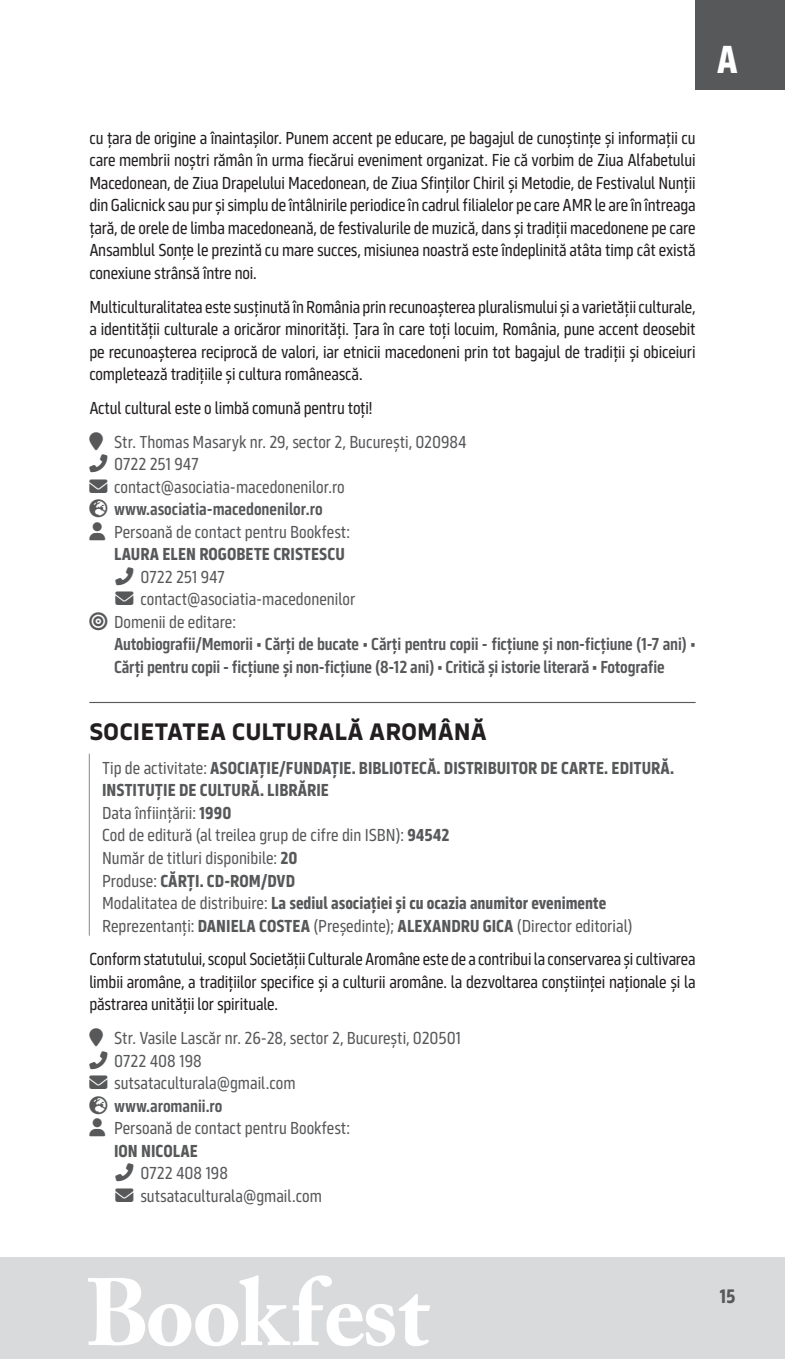
<style>
.page{position:relative;width:785px;height:1359px;background:#fff}
.page>*{position:absolute;margin:0;border:0;box-sizing:border-box;transform-origin:0 0}
.t1{font:700 40.5px "Serca Condensed";color:#fff}
.t2{font:700 24.75px "Serca";color:#231f20}
.t3{font:700 20.25px "Serca Condensed";color:#57585a}
.t4{font:18px/22.5px "Serca Condensed";letter-spacing:-.01em;color:#231f20;text-align:justify}
.t5{font:700 18px/22.5px "Serca Condensed";color:#57585a}
.t6{font:18px/22.5px "Serca Condensed";color:#57585a}
.t7{font:600 18px/22.5px "Serca Condensed";letter-spacing:-.01em;color:#57585a}
.s1{font-weight:400}
</style>
<div class="page">
<hr style="left:89px;top:702px;width:606px;height:1px;background:#57585a">
<hr style="left:89px;top:753px;width:1px;height:182px;background:#939598">
<div style="left:0;top:1257px;width:26px;height:102px;background:#d9dadc"></div>
<div style="left:26px;top:1257px;width:758px;height:102px;background:#d9dadc"></div>
<div style="left:695px;top:0;width:89px;height:89px;background:#57585a"></div>
<svg style="left:88px;top:1275px;width:342px;height:71px"></svg>
<h1 class="t1" style="left:717px;top:36px;width:23px">A</h1>
<p class="t4" style="left:89px;top:127px;width:608px">cu țara de origine a înaintașilor. Punem accent pe educare, pe bagajul de cunoștințe și informații cu care membrii noștri rămân în urma fiecărui eveniment organizat. Fie că vorbim de Ziua Alfabetului Macedonean, de Ziua Drapelului Macedonean, de Ziua Sfinților Chiril și Metodie, de Festivalul Nunții din Galicnick sau pur și simplu de întâlnirile periodice în cadrul filialelor pe care AMR le are în întreaga țară, de orele de limba macedoneană, de festivalurile de muzică, dans și tradiții macedonene pe care Ansamblul Sonțe le prezintă cu mare succes, misiunea noastră este îndeplinită atâta timp cât există conexiune strânsă între noi.</p>
<p class="t4" style="left:89px;top:295px;width:607px">Multiculturalitatea este susținută în România prin recunoaşterea pluralismului şi a varietăţii culturale, a identităţii culturale a oricăror minorităţi. Țara în care toți locuim, România, pune accent deosebit pe recunoaşterea reciprocă de valori, iar etnicii macedoneni prin tot bagajul de tradiții și obiceiuri completează tradiţiile şi cultura românească.</p>
<p class="t4" style="left:89px;top:397px;width:284px">Actul cultural este o limbă comună pentru toți!</p>
<p class="t6" style="left:114px;top:430px;width:354px">Str. Thomas Masaryk nr. 29, sector 2, București, 020984</p>
<p class="t6" style="left:114px;top:453px;width:86px">0722 251 947</p>
<p class="t6" style="left:89px;top:475px;width:257px">✉ contact@asociatia‑macedonenilor.ro</p>
<p class="t7" style="left:114px;top:498px;width:210px">www.asociatia‑macedonenilor.ro</p>
<p class="t6" style="left:114px;top:520px;width:237px">Persoană de contact pentru Bookfest:</p>
<p class="t5" style="left:114px;top:543px;width:232px">LAURA ELEN ROGOBETE CRISTESCU</p>
<p class="t6" style="left:114px;top:565px;width:243px;text-indent:26px">0722 251 947<br>✉ contact@asociatia‑macedonenilor<br>Domenii de editare:</p>
<p class="t7" style="left:114px;top:633px;width:583px">Autobiografii/Memorii • Cărţi de bucate • Cărţi pentru copii ‑ ficţiune şi non‑ficţiune (1‑7 ani) •<br>Cărţi pentru copii ‑ ficţiune şi non‑ficţiune (8‑12 ani) • Critică şi istorie literară • Fotografie</p>
<h2 class="t2" style="left:89px;top:717px;width:399px">SOCIETATEA CULTURALĂ AROMÂNĂ</h2>
<p class="t5" style="left:102px;top:756px;width:573px"><span class="s1">Tip de activitate:</span> ASOCIAȚIE/FUNDAȚIE. BIBLIOTECĂ. DISTRIBUITOR DE CARTE. EDITURĂ.<br>INSTITUȚIE DE CULTURĂ. LIBRĂRIE<br><span class="s1">Data înființării:</span> 1990<br><span class="s1">Cod de editură (al treilea grup de cifre din ISBN):</span> 94542<br><span class="s1">Număr de titluri disponibile:</span> 20<br><span class="s1">Produse:</span> CĂRȚI. CD‑ROM/DVD<br><span class="s1">Modalitatea de distribuire:</span> La sediul asociației și cu ocazia anumitor evenimente <span class="s1">Reprezentanți:</span> DANIELA COSTEA <span class="s1">(Președinte);</span> ALEXANDRU GICA <span class="s1">(Director editorial)</span></p>
<p class="t4" style="left:89px;top:948px;width:607px">Conform statutului, scopul Societății Culturale Aromâne este de a contribui la conservarea și cultivarea limbii aromâne, a tradițiilor specifice și a culturii aromâne. la dezvoltarea conștiinței naționale și la păstrarea unității lor spirituale.</p>
<p class="t6" style="left:114px;top:1027px;width:348px">Str. Vasile Lascăr nr. 26‑28, sector 2, București, 020501</p>
<p class="t6" style="left:114px;top:1049px;width:89px">0722 408 198</p>
<p class="t6" style="left:89px;top:1072px;width:208px">✉ sutsataculturala@gmail.com</p>
<p class="t7" style="left:114px;top:1094px;width:110px">www.aromanii.ro</p>
<p class="t6" style="left:114px;top:1117px;width:237px">Persoană de contact pentru Bookfest:</p>
<p class="t5" style="left:114px;top:1139px;width:85px">ION NICOLAE</p>
<p class="t6" style="left:116px;top:1162px;width:208px;text-indent:25px">0722 408 198<br>✉ sutsataculturala@gmail.com</p>
<p class="t3" style="left:719px;top:1284px;width:18px">15</p>
</div>
